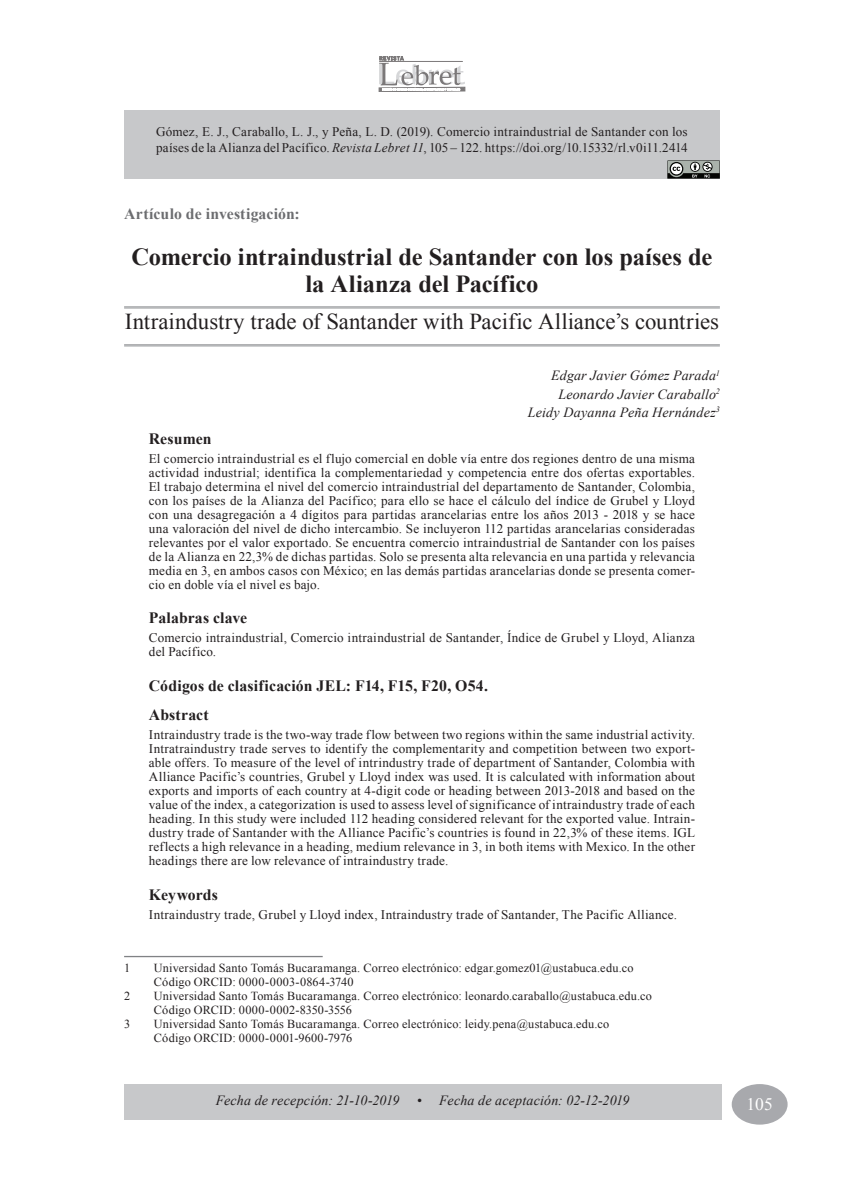
<style>
.page{position:relative;width:844px;height:1191px;background:#fff}
.page>*{position:absolute;margin:0;border:0;box-sizing:border-box;transform-origin:0 0}
.Lebret_Título_1{font:700 24.5px/26.2px "Times New Roman";letter-spacing:-.005em;color:#231f20;text-align:center}
.Lebret_Título_1ing{font:22.75px "Times New Roman";letter-spacing:.005em;color:#231f20}
.t1{font:17.5px "Times New Roman";color:#fff}
.Lebret_Titulo_resume{font:700 15.75px "Times New Roman";letter-spacing:.005em;color:#231f20}
.Lebret_tipo_de_Artíc{font:700 15.75px "Times New Roman";letter-spacing:.005em;color:#6c6d70}
.Lebret_Autor{font:italic 14px "Times New Roman";letter-spacing:.015em;color:#231f20}
.Lebret_tex_resumen{font:13.12px/14px "Times New Roman";letter-spacing:.015em;color:#231f20;text-align:justify}
.Lebret_Cuadrito{font:13.12px/16.6px "Times New Roman";letter-spacing:.015em;color:#231f20}
.Lebret_Pie_de_página{font:12.25px "Times New Roman";letter-spacing:.015em;color:#231f20}
.s1{font-style:italic}
</style>
<div class="page">
<div style="left:124px;top:1084px;width:597px;height:35px;background:#c7c8ca"></div>
<div style="left:731px;top:1084px;width:56px;height:40px;background:#a8a9ad;border-radius:50%"></div>
<svg style="left:379px;top:56px;width:86px;height:36px"></svg>
<div style="left:124px;top:110px;width:595px;height:69px;background:#c7c8ca"></div>
<hr style="left:124px;top:306px;width:595px;height:1px;background:#939598">
<hr style="left:124px;top:308px;width:595px;height:1px;background:#939598">
<hr style="left:124px;top:344px;width:595px;height:1px;background:#939598">
<hr style="left:124px;top:346px;width:595px;height:1px;background:#939598">
<hr style="left:124px;top:956px;width:198px;height:1px;background:#808285">
<svg style="left:667px;top:160px;width:52px;height:19px"></svg>
<p class="Lebret_Cuadrito" style="left:156px;top:123px;width:533px">Gómez, E. J., Caraballo, L. J., y Peña, L. D. (2019). Comercio intraindustrial de Santander con los países de la Alianza del Pacífico. <span class="s1">Revista Lebret 11</span>, 105 – 122. https://doi.org/10.15332/rl.v0i11.2414</p>
<p class="Lebret_tipo_de_Artíc" style="left:124px;top:203px;width:177px">Artículo de investigación:</p>
<p class="Lebret_Título_1" style="left:131px;top:243px;width:582px">Comercio intraindustrial de Santander con los países de la Alianza del Pacífico</p>
<p class="Lebret_Título_1ing" style="left:125px;top:306px;width:595px">Intraindustry trade of Santander with Pacific Alliance’s countries</p>
<p class="Lebret_Autor" style="left:551px;top:366px;width:170px">Edgar Javier Gómez Parada<sup>1</sup></p>
<p class="Lebret_Autor" style="left:558px;top:384px;width:163px">Leonardo Javier Caraballo<sup>2</sup></p>
<p class="Lebret_Autor" style="left:527px;top:402px;width:193px">Leidy Dayanna Peña Hernández<sup>3</sup></p>
<p class="Lebret_Titulo_resume" style="left:149px;top:427px;width:64px">Resumen</p>
<p class="Lebret_tex_resumen" style="left:149px;top:451px;width:547px">El comercio intraindustrial es el flujo comercial en doble vía entre dos regiones dentro de una misma actividad industrial; identifica la complementariedad y competencia entre dos ofertas exportables.<br>El trabajo determina el nivel del comercio intraindustrial del departamento de Santander, Colombia, con los países de la Alianza del Pacífico; para ello se hace el cálculo del índice de Grubel y Lloyd con una desagregación a 4 dígitos para partidas arancelarias entre los años 2013 - 2018 y se hace una valoración del nivel de dicho intercambio. Se incluyeron 112 partidas arancelarias consideradas relevantes por el valor exportado. Se encuentra comercio intraindustrial de Santander con los países de la Alianza en 22,3% de dichas partidas. Solo se presenta alta relevancia en una partida y relevancia media en 3, en ambos casos con México; en las demás partidas arancelarias donde se presenta comer&shy;cio en doble vía el nivel es bajo.</p>
<p class="Lebret_Titulo_resume" style="left:149px;top:607px;width:100px">Palabras clave</p>
<p class="Lebret_tex_resumen" style="left:149px;top:630px;width:547px">Comercio intraindustrial, Comercio intraindustrial de Santander, Índice de Grubel y Lloyd, Alianza del Pacífico.</p>
<p class="Lebret_Titulo_resume" style="left:149px;top:674px;width:340px">Códigos de clasificación JEL: F14, F15, F20, O54.</p>
<p class="Lebret_Titulo_resume" style="left:149px;top:704px;width:61px">Abstract</p>
<p class="Lebret_tex_resumen" style="left:149px;top:727px;width:547px">Intraindustry trade is the two-way trade flow between two regions within the same industrial activity.<br>Intratraindustry trade serves to identify the complementarity and competition between two export&shy;able offers. To measure of the level of intrindustry trade of department of Santander, Colombia with Alliance Pacific’s countries, Grubel y Lloyd index was used. It is calculated with information about exports and imports of each country at 4-digit code or heading between 2013-2018 and based on the value of the index, a categorization is used to assess level of significance of intraindustry trade of each heading. In this study were included 112 heading considered relevant for the exported value. Intrain&shy;dustry trade of Santander with the Alliance Pacific’s countries is found in 22,3% of these items. IGL reflects a high relevance in a heading, medium relevance in 3, in both items with Mexico. In the other headings there are low relevance of intraindustry trade.</p>
<p class="Lebret_Titulo_resume" style="left:149px;top:883px;width:70px">Keywords</p>
<p class="Lebret_tex_resumen" style="left:149px;top:907px;width:529px">Intraindustry trade, Grubel y Lloyd index, Intraindustry trade of Santander, The Pacific Alliance.</p>
<p class="Lebret_Pie_de_página" style="left:124px;top:959px;width:8px">1</p>
<p class="Lebret_Pie_de_página" style="left:154px;top:959px;width:481px">Universidad Santo Tomás Bucaramanga. Correo electrónico: edgar.gomez01@ustabuca.edu.co</p>
<p class="Lebret_Pie_de_página" style="left:154px;top:973px;width:201px">Código ORCID: 0000-0003-0864-3740</p>
<p class="Lebret_Pie_de_página" style="left:124px;top:987px;width:8px">2</p>
<p class="Lebret_Pie_de_página" style="left:154px;top:987px;width:499px">Universidad Santo Tomás Bucaramanga. Correo electrónico: leonardo.caraballo@ustabuca.edu.co</p>
<p class="Lebret_Pie_de_página" style="left:154px;top:1001px;width:200px">Código ORCID: 0000-0002-8350-3556</p>
<p class="Lebret_Pie_de_página" style="left:124px;top:1015px;width:8px">3</p>
<p class="Lebret_Pie_de_página" style="left:154px;top:1015px;width:457px">Universidad Santo Tomás Bucaramanga. Correo electrónico: leidy.pena@ustabuca.edu.co</p>
<p class="Lebret_Pie_de_página" style="left:154px;top:1029px;width:200px">Código ORCID: 0000-0001-9600-7976</p>
<p class="Lebret_Autor" style="left:216px;top:1090px;width:185px">Fecha de recepción: 21-10-2019</p>
<p class="Lebret_Autor" style="left:417px;top:1090px;width:214px">• Fecha de aceptación: 02-12-2019</p>
<h3 class="t1" style="left:746px;top:1092px;width:28px">105</h3>
</div>
